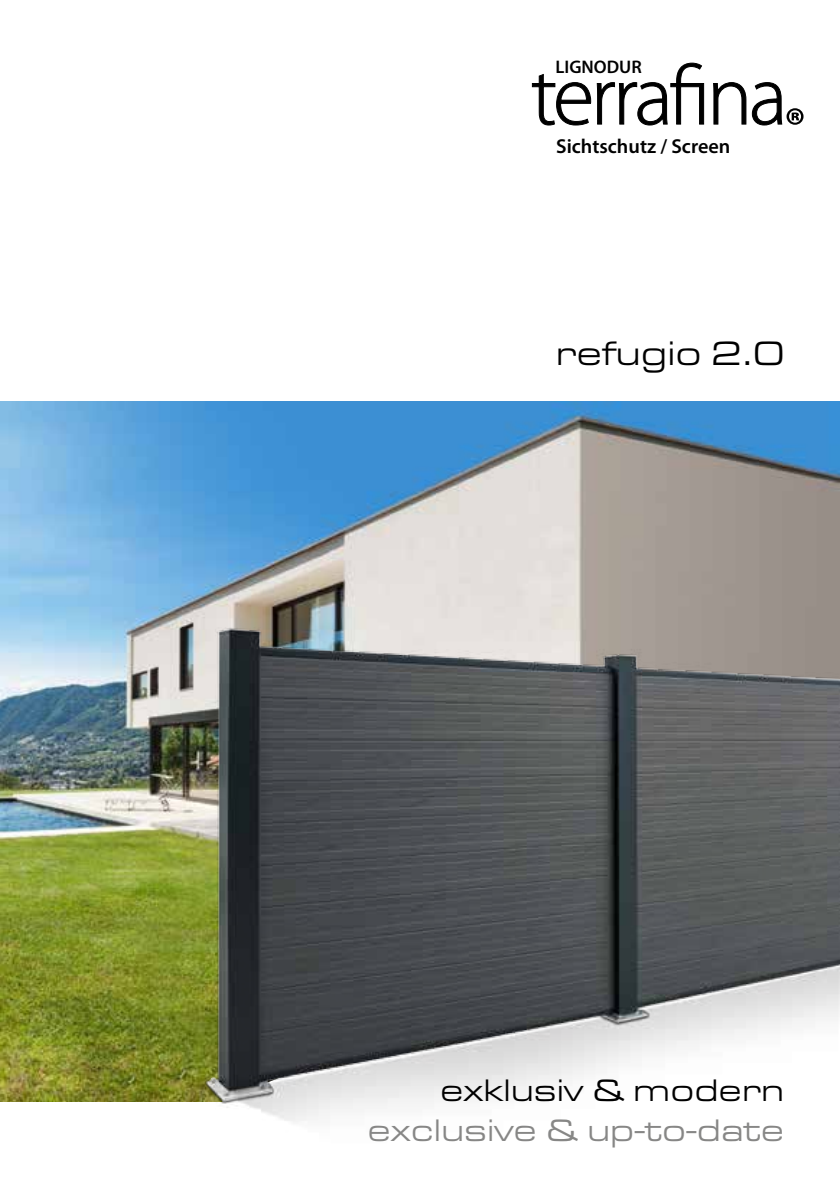
<style>
.page{position:relative;width:840px;height:1191px;background:#fff}
.page>*{position:absolute;margin:0;border:0;box-sizing:border-box;transform-origin:0 0}
.t1{font:35px "Eurostile Extended Roman DTC";color:#000}
.t2{font:32px "Eurostile Extended Roman DTC";color:#878786}
.t3{font:32px "Eurostile Extended Roman DTC";color:#000}
.t4{font:600 20.2px "Myriad Pro";color:#000}
.t5{font:600 18.2px "Myriad Pro";color:#000}
</style>
<div class="page">
<img style="left:0;top:402px;width:839px;height:699px">
<svg style="left:531px;top:63px;width:272px;height:63px"></svg>
<img style="left:160px;top:628px;width:679px;height:494px">
<p class="t5" style="left:555px;top:56px;width:88px">LIGNODUR</p>
<p class="t4" style="left:556px;top:135px;width:176px">Sichtschutz / Screen</p>
<p class="t1" style="left:555px;top:341px;width:229px">refugio 2.0</p>
<p class="t3" style="left:440px;top:1079px;width:345px">exklusiv &amp; modern</p>
<p class="t2" style="left:367px;top:1119px;width:418px">exclusive &amp; up-to-date</p>
</div>
